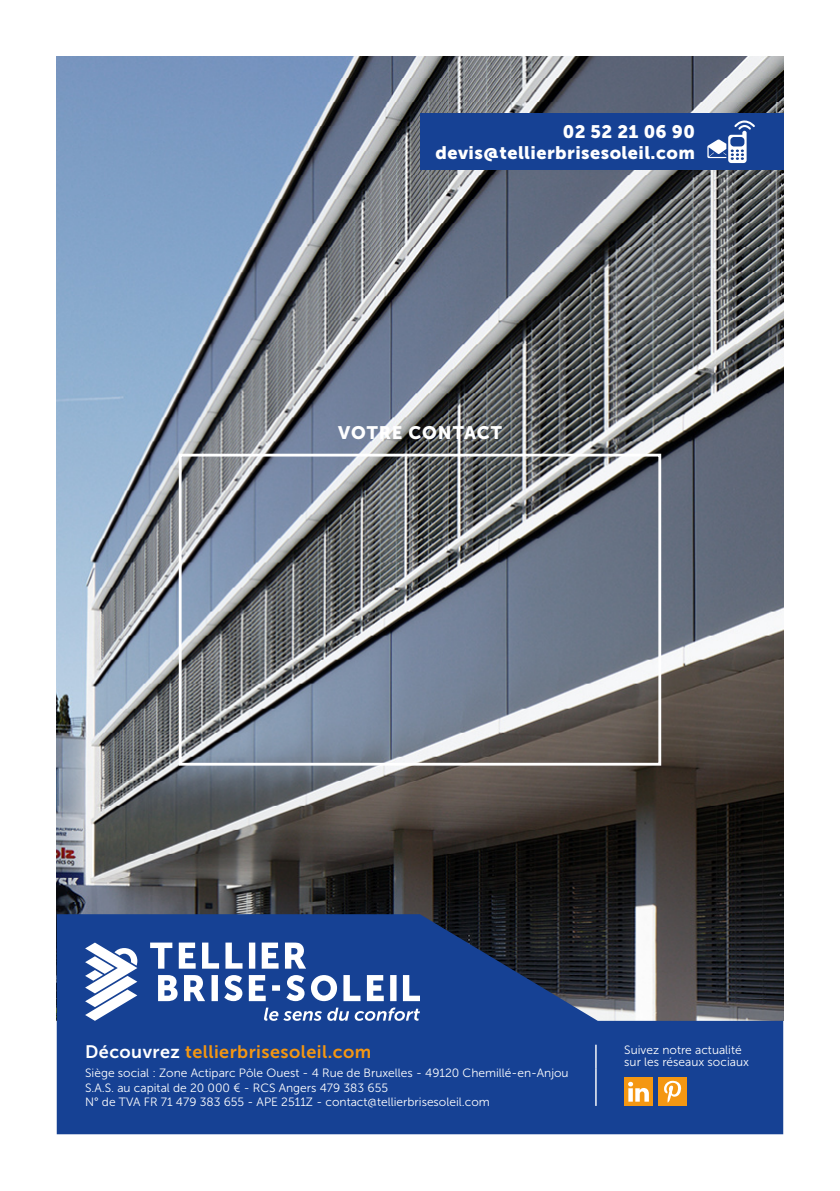
<style>
.page{position:relative;width:840px;height:1191px;background:#fff}
.page>*{position:absolute;margin:0;border:0;box-sizing:border-box;transform-origin:0 0}
.t1{font:18px/21.6px "Museo Sans 900";letter-spacing:.025em;color:#fff;text-align:right}
.t2{font:18px "Museo Sans 700";letter-spacing:.025em;color:#f49712}
.t3{font:18px "Museo Sans 900";letter-spacing:.05em;color:#fff}
.t4{font:12px/14.4px "Museo Sans 300";color:#fff}
.s1{color:#fff}
</style>
<div class="page">
<img style="left:57px;top:57px;width:725px;height:857px">
<div style="left:179px;top:454px;width:481px;height:311px;border:3px solid #fff"></div>
<div style="left:420px;top:113px;width:362px;height:57px;background:#164194"></div>
<svg style="left:707px;top:120px;width:47px;height:43px"></svg>
<svg style="left:57px;top:914px;width:725px;height:220px;background:#204182"></svg>
<svg style="left:595px;top:1044px;width:1px;height:24px"></svg>
<hr style="left:595px;top:1068px;width:1px;height:38px;background:#fff">
<div style="left:624px;top:1077px;width:28px;height:29px;background:#f49712"></div>
<svg style="left:628px;top:1081px;width:20px;height:20px"></svg>
<div style="left:658px;top:1077px;width:28px;height:29px;background:#f49712"></div>
<svg style="left:664px;top:1080px;width:17px;height:22px"></svg>
<svg style="left:85px;top:942px;width:335px;height:78px"></svg>
<h1 class="t1" style="left:435px;top:121px;width:261px">02 52 21 06 90 devis@tellierbrisesoleil.com</h1>
<h1 class="t3" style="left:338px;top:422px;width:165px">VOTRE CONTACT</h1>
<h1 class="t2" style="left:85px;top:1042px;width:287px"><span class="s1">Découvrez</span> tellierbrisesoleil.com</h1>
<p class="t4" style="left:624px;top:1043px;width:126px;line-height:12px">Suivez notre actualité sur les réseaux sociaux</p>
<p class="t4" style="left:85px;top:1065px;width:484px">Siège social : Zone Actiparc Pôle Ouest - 4 Rue de Bruxelles - 49120 Chemillé-en-Anjou<br>S.A.S. au capital de 20 000 € - RCS Angers 479 383 655<br>N° de TVA FR 71 479 383 655 - APE 2511Z - contact@tellierbrisesoleil.com</p>
</div>
